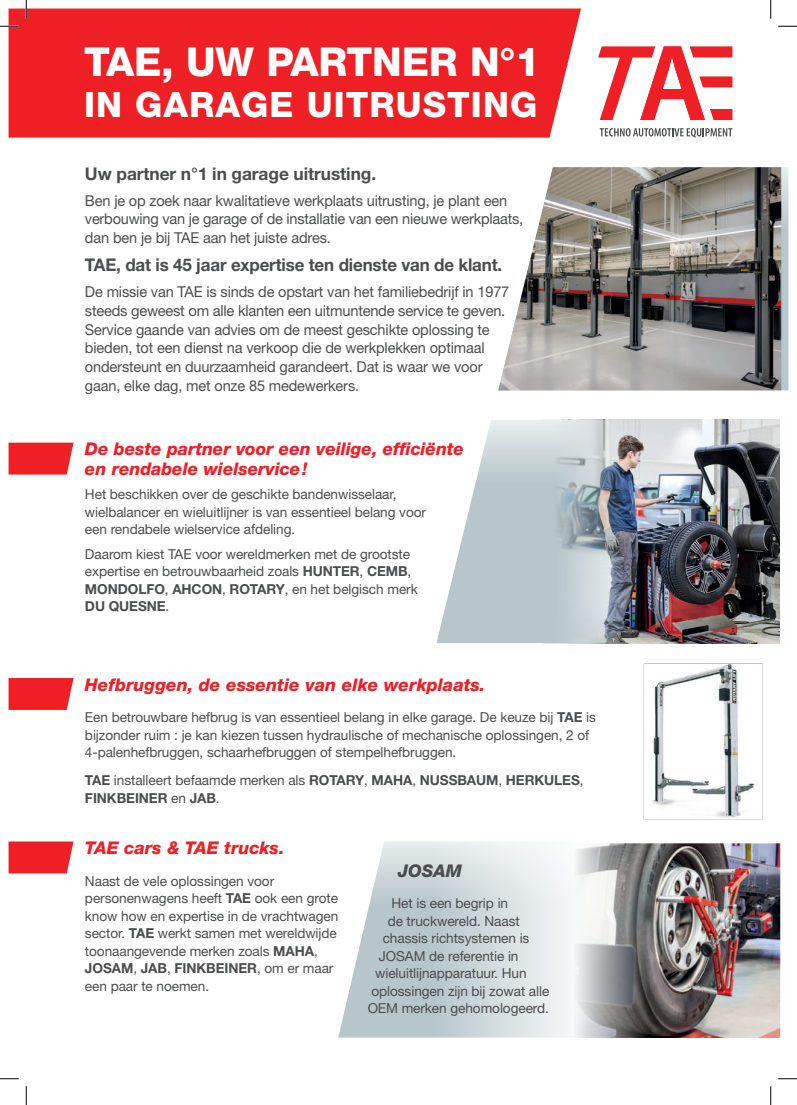
<style>
.page{position:relative;width:797px;height:1105px;background:#fff}
.page>*{position:absolute;margin:0;border:0;box-sizing:border-box;transform-origin:0 0}
.t1{font:800 40px "Helvetica Neue LT Std";letter-spacing:-.005em;color:#fff}
.t2{font:800 35px "Helvetica Neue LT Std";letter-spacing:.03em;color:#fff}
.t3{font:italic 800 17.5px/19.5px "Helvetica Neue LT Std";letter-spacing:-.005em;color:#ee2026}
.t4{font:700 17.5px "Helvetica Neue LT Std";letter-spacing:-.01em;color:#4b4c4d}
.t5{font:italic 800 17.5px "Helvetica Neue LT Std";color:#4b4c4d}
.t6{font:15px/18.8px "Helvetica Neue LT Std";letter-spacing:-.01em;color:#4b4c4d}
.t7{font:13.75px/17.5px "Helvetica Neue LT Std";letter-spacing:-.005em;color:#4b4c4d}
.t8{font:700 13.75px/18px "Helvetica Neue LT Std";letter-spacing:-.005em;color:#4b4c4d}
.s1{font-weight:700}
.s2{font-weight:400}
</style>
<div class="page">
<img style="left:338px;top:841px;width:443px;height:196px">
<svg style="left:781px;top:167px;width:7px;height:223px;background:#bac8cb"></svg>
<img style="left:498px;top:167px;width:283px;height:223px">
<img style="left:643px;top:663px;width:120px;height:157px">
<img style="left:436px;top:420px;width:344px;height:223px">
<div style="left:8px;top:9px;width:573px;height:129px;background:#ee2026"></div>
<svg style="left:599px;top:128px;width:133px;height:10px"></svg>
<svg style="left:598px;top:46px;width:134px;height:74px"></svg>
<div style="left:8px;top:443px;width:65px;height:31px;background:#ee2026"></div>
<svg style="left:8px;top:841px;width:65px;height:32px;background:#ef2e34"></svg>
<svg style="left:8px;top:678px;width:65px;height:32px;background:#ee2c31"></svg>
<svg style="left:0;top:25px;width:19px;height:2px"></svg>
<svg style="left:778px;top:25px;width:19px;height:2px"></svg>
<svg style="left:0;top:1078px;width:19px;height:1px"></svg>
<svg style="left:778px;top:1078px;width:19px;height:1px"></svg>
<svg style="left:25px;top:0;width:2px;height:19px"></svg>
<svg style="left:25px;top:1086px;width:2px;height:19px"></svg>
<svg style="left:770px;top:0;width:1px;height:19px"></svg>
<svg style="left:770px;top:1086px;width:1px;height:19px"></svg>
<h1 class="t1" style="left:84px;top:38px;width:458px">TAE, UW PARTNER N°1</h1>
<h2 class="t2" style="left:84px;top:84px;width:455px">IN GARAGE UITRUSTING</h2>
<p class="t4" style="left:85px;top:163px;width:293px">Uw partner n°1 in garage uitrusting.</p>
<p class="t6" style="left:85px;top:191px;width:440px">Ben je op zoek naar kwalitatieve werkplaats uitrusting, je plant een verbouwing van je garage of de installatie van een nieuwe werkplaats, dan ben je bij TAE aan het juiste adres.</p>
<p class="t4" style="left:85px;top:254px;width:419px">TAE, dat is 45 jaar expertise ten dienste van de klant.</p>
<p class="t6" style="left:85px;top:282px;width:426px">De missie van TAE is sinds de opstart van het familiebedrijf in 1977 steeds geweest om alle klanten een uitmuntende service te geven.<br>Service gaande van advies om de meest geschikte oplossing te bieden, tot een dienst na verkoop die de werkplekken optimaal ondersteunt en duurzaamheid garandeert. Dat is waar we voor gaan, elke dag, met onze 85 medewerkers.</p>
<p class="t3" style="left:85px;top:439px;width:381px">De beste partner voor een veilige, efficiënte en rendabele wielservice!</p>
<p class="t7" style="left:85px;top:485px;width:342px">Het beschikken over de geschikte bandenwisselaar, wielbalancer en wieluitlijner is van essentieel belang voor een rendabele wielservice afdeling.</p>
<p class="t7" style="left:85px;top:545px;width:334px">Daarom kiest TAE voor wereldmerken met de grootste expertise en betrouwbaarheid zoals <span class="s1">HUNTER</span>, <span class="s1">CEMB</span>, <span class="s1">MONDOLFO</span>, <span class="s1">AHCON</span>, <span class="s1">ROTARY</span>, en het belgisch merk <span class="s1">DU QUESNE</span>.</p>
<p class="t3" style="left:85px;top:674px;width:402px">Hefbruggen, de essentie van elke werkplaats.</p>
<p class="t7" style="left:85px;top:708px;width:512px">Een betrouwbare hefbrug is van essentieel belang in elke garage. De keuze bij <span class="s1">TAE</span> is bijzonder ruim : je kan kiezen tussen hydraulische of mechanische oplossingen, 2 of<br>4-palenhefbruggen, schaarhefbruggen of stempelhefbruggen.</p>
<p class="t8" style="left:85px;top:771px;width:500px">TAE <span class="s2">installeert befaamde merken als</span> ROTARY<span class="s2">,</span> MAHA<span class="s2">,</span> NUSSBAUM<span class="s2">,</span> HERKULES<span class="s2">,<br></span>FINKBEINER <span class="s2">en</span> JAB<span class="s2">.</span></p>
<p class="t3" style="left:85px;top:838px;width:201px">TAE cars &amp; TAE trucks.</p>
<p class="t7" style="left:85px;top:872px;width:255px">Naast de vele oplossingen voor personenwagens heeft <span class="s1">TAE</span> ook een grote know how en expertise in de vrachtwagen sector. <span class="s1">TAE</span> werkt samen met wereldwijde toonaangevende merken zoals <span class="s1">MAHA</span>, <span class="s1">JOSAM</span>, <span class="s1">JAB</span>, <span class="s1">FINKBEINER</span>, om er maar een paar te noemen.</p>
<p class="t5" style="left:397px;top:860px;width:66px">JOSAM</p>
<p class="t7" style="left:391px;top:894px;width:118px">Het is een begrip in</p>
<p class="t7" style="left:387px;top:912px;width:134px">de truckwereld. Naast</p>
<p class="t7" style="left:382px;top:929px;width:148px">chassis richtsystemen is</p>
<p class="t7" style="left:379px;top:947px;width:141px">JOSAM de referentie in</p>
<p class="t7" style="left:375px;top:964px;width:153px">wieluitlijnapparatuur. Hun</p>
<p class="t7" style="left:371px;top:982px;width:179px">oplossingen zijn bij zowat alle</p>
<p class="t7" style="left:367px;top:999px;width:183px">OEM merken gehomologeerd.</p>
</div>
